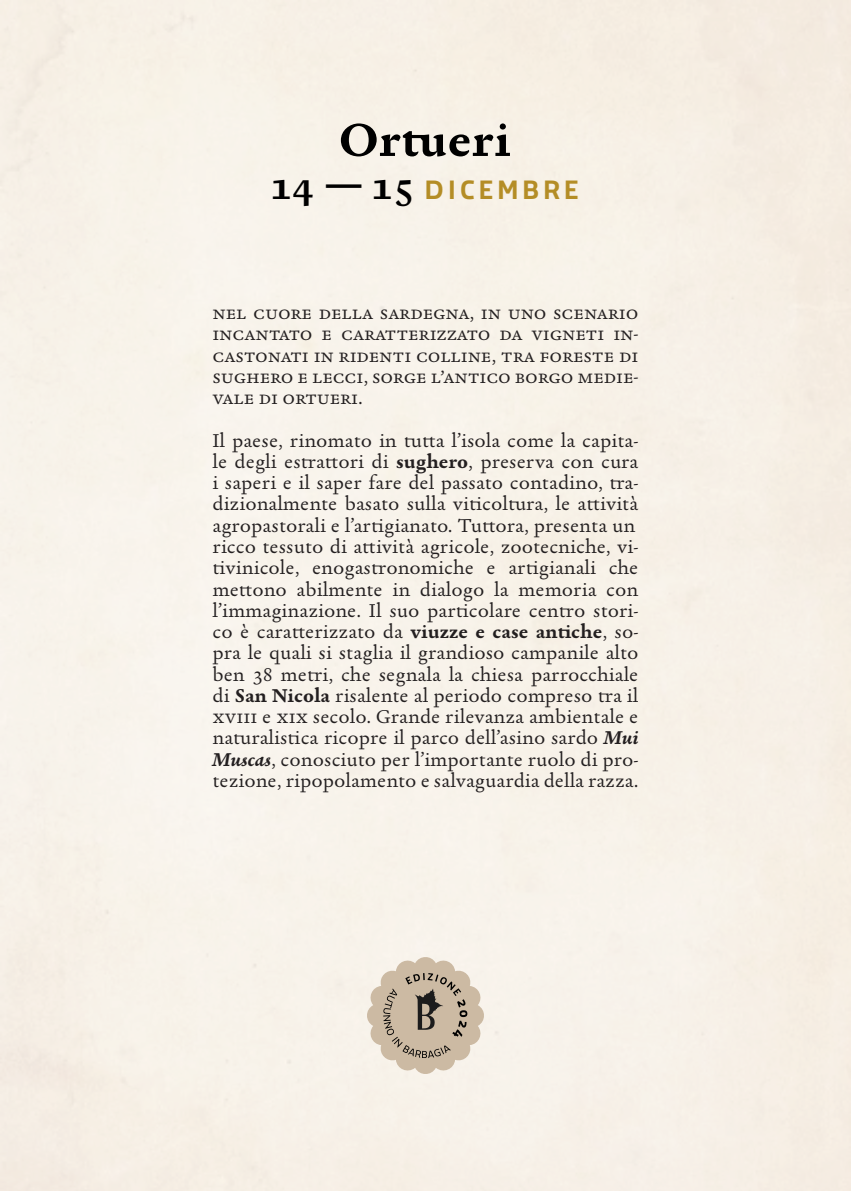
<style>
.page{position:relative;width:851px;height:1191px;background:#fff}
.page>*{position:absolute;margin:0;border:0;box-sizing:border-box;transform-origin:0 0}
.t1{font:700 50px "Garalda";color:#000}
.t2{font:700 28px "Macho Modular";letter-spacing:.145em;color:#b48d26}
.t3{font:20px/21.2px "Garalda";color:#231f20;text-align:justify}
.s1{font-family:"Garalda";font-size:40px;color:#000}
.s2{font-weight:700}
.s3{font-weight:700;font-style:italic}
</style>
<div class="page">
<svg style="left:365px;top:955px;width:121px;height:121px"></svg>
<p class="t1" style="left:339px;top:107px;width:173px">Ortueri</p>
<p class="t2" style="left:270px;top:172px;width:310px"><span class="s1">14 —15</span> DICEMBRE</p>
<p class="t3" style="left:212px;top:302px;width:427px">nel cuore della sardegna, in uno scenario incantato e caratterizzato da vigneti in&shy;castonati in ridenti colline, tra foreste di sughero e lecci, sorge l’antico borgo medie&shy;vale di ortueri.</p>
<p class="t3" style="left:212px;top:430px;width:427px">Il paese, rinomato in tutta l’isola come la capita&shy;le degli estrattori di <span class="s2">sughero</span>, preserva con cura i saperi e il saper fare del passato contadino, tra&shy;dizionalmente basato sulla viticoltura, le attività agropastorali e l’artigianato. Tuttora, presenta un</p>
<p class="t3" style="left:212px;top:536px;width:427px">ricco tessuto di attività agricole, zootecniche, vi&shy;tivinicole, enogastronomiche e artigianali che mettono abilmente in dialogo la memoria con l’immaginazione. Il suo particolare centro stori&shy;co è caratterizzato da <span class="s2">viuzze e case antiche</span>, so&shy;pra le quali si staglia il grandioso campanile alto ben 38 metri, che segnala la chiesa parrocchiale di <span class="s2">San Nicola</span> risalente al periodo compreso tra il xviii e xix secolo. Grande rilevanza ambientale e naturalistica ricopre il parco dell’asino sardo <span class="s3">Mui Muscas</span>, conosciuto per l’importante ruolo di pro&shy;tezione, ripopolamento e salvaguardia della razza.</p>
</div>
